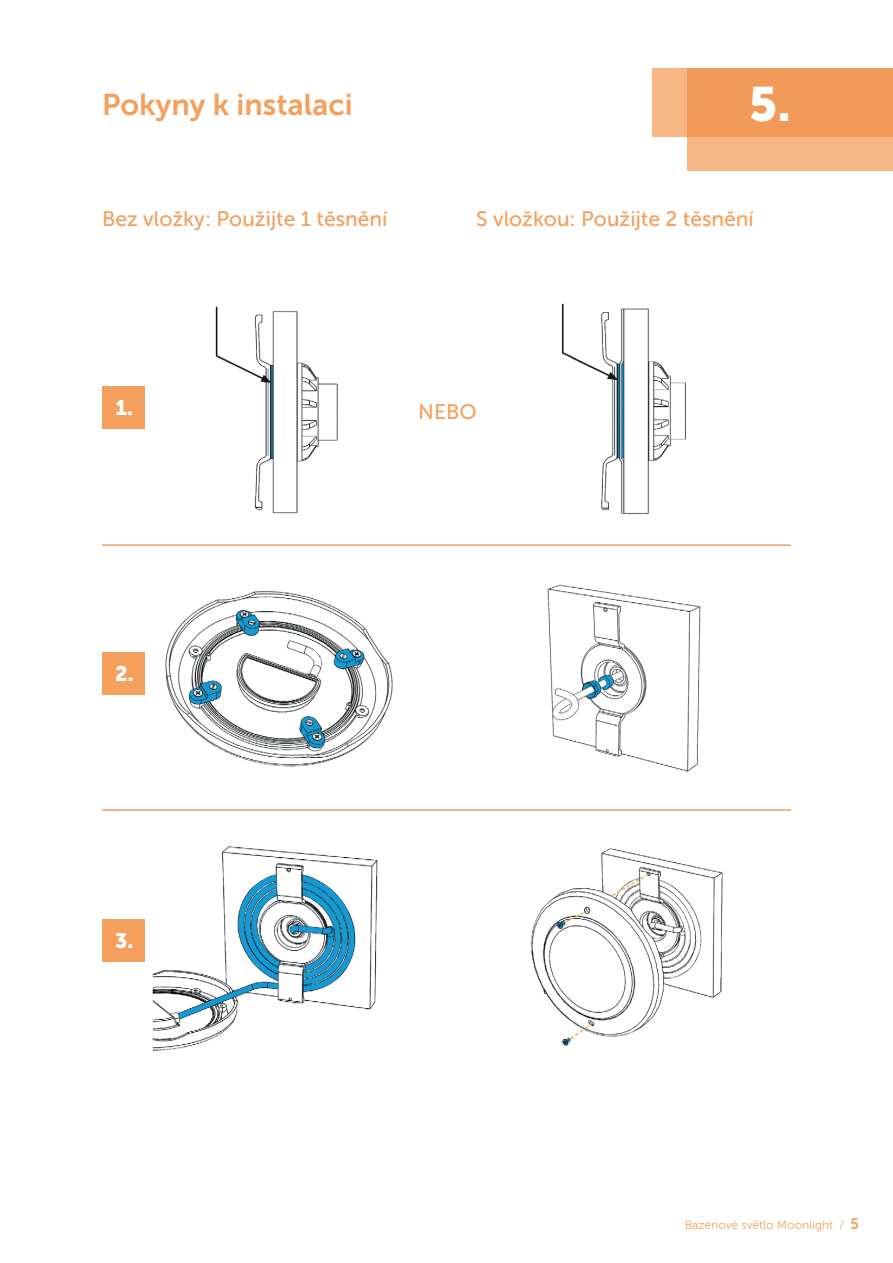
<style>
.page{position:relative;width:893px;height:1263px;background:#fff}
.page>*{position:absolute;margin:0;border:0;box-sizing:border-box;transform-origin:0 0}
.t1{font:48px "Museo Sans 900";color:#fff}
.Obsah-H2-pravy{font:30px "Museo Sans 700";color:#f49f5b}
.t2{font:21px "Museo Sans 500";color:#f49f5b}
.t3{font:21px "Museo Sans 900";color:#fff}
.t4{font:12px "Museo Sans 300";color:#f49f5b}
.s1{font-family:"Museo Sans 700";font-size:15px}
</style>
<div class="page">
<div style="left:652px;top:68px;width:241px;height:69px;background:#f6b784"></div>
<svg style="left:687px;top:68px;width:206px;height:103px;background:#f2a267"></svg>
<img style="left:215px;top:306px;width:123px;height:208px">
<img style="left:561px;top:303px;width:125px;height:212px">
<img style="left:165px;top:591px;width:228px;height:176px">
<img style="left:547px;top:584px;width:154px;height:188px">
<img style="left:153px;top:846px;width:225px;height:205px">
<img style="left:530px;top:848px;width:193px;height:198px">
<hr style="left:102px;top:544px;width:689px;height:2px;background:#f49f5b">
<hr style="left:102px;top:809px;width:689px;height:2px;background:#f49f5b">
<div style="left:102px;top:386px;width:43px;height:42px;background:#f49f5b"></div>
<div style="left:102px;top:652px;width:43px;height:43px;background:#f49f5b"></div>
<div style="left:102px;top:919px;width:43px;height:42px;background:#f49f5b"></div>
<p class="Obsah-H2-pravy" style="left:102px;top:88px;width:252px">Pokyny k instalaci</p>
<p class="t1" style="left:749px;top:77px;width:43px">5.</p>
<p class="t2" style="left:102px;top:207px;width:287px">Bez vložky: Použijte 1 těsnění</p>
<p class="t2" style="left:476px;top:207px;width:279px">S vložkou: Použijte 2 těsnění</p>
<p class="t3" style="left:116px;top:395px;width:19px">1.</p>
<p class="t2" style="left:418px;top:400px;width:60px">NEBO</p>
<p class="t3" style="left:115px;top:662px;width:20px">2.</p>
<p class="t3" style="left:115px;top:928px;width:20px">3.</p>
<p class="t4" style="left:685px;top:1218px;width:176px">Bazénové světlo Moonlight / <span class="s1">5</span></p>
</div>
